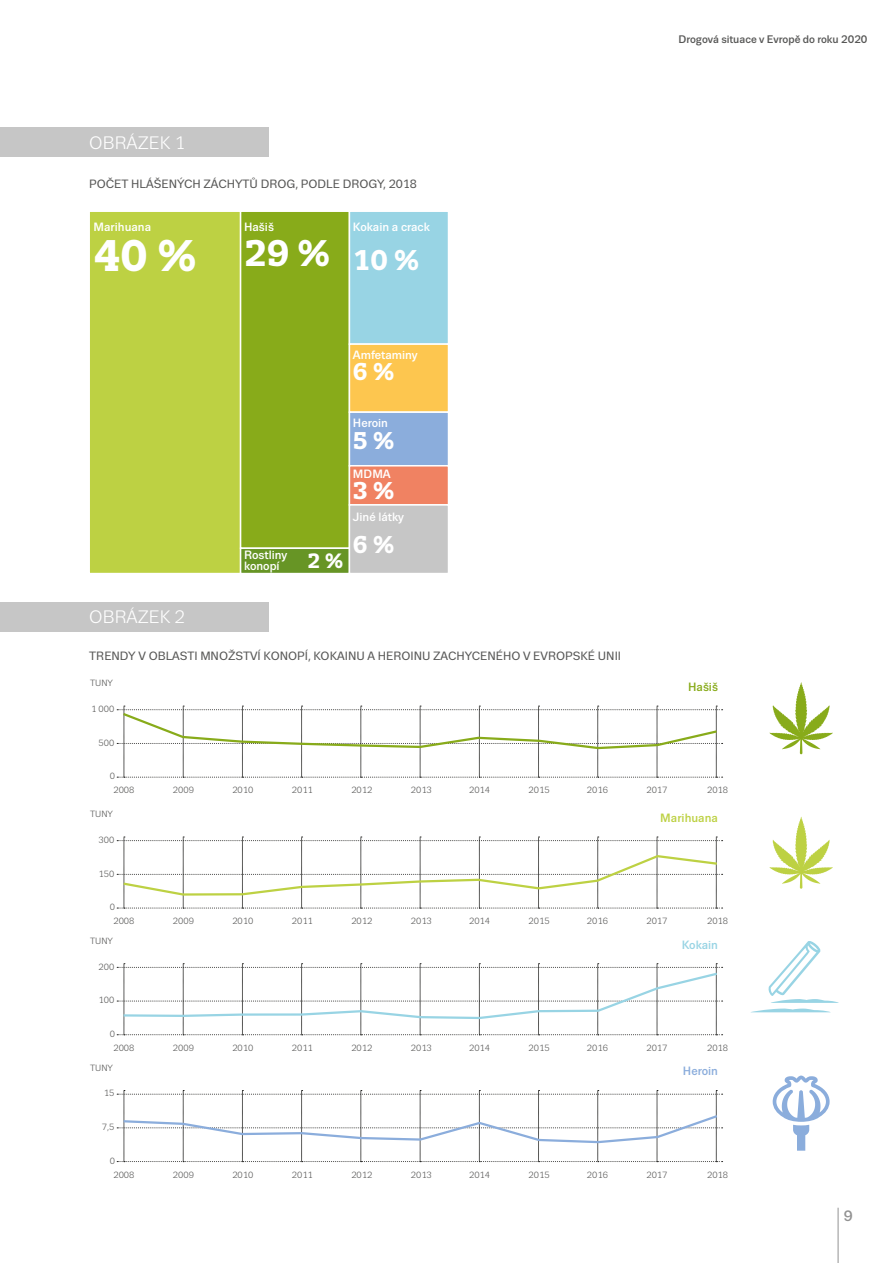
<style>
.page{position:relative;width:893px;height:1263px;background:#fff}
.page>*{position:absolute;margin:0;border:0;box-sizing:border-box;transform-origin:0 0}
.fig2_2{font:700 44.25px "Trivia Slab";color:#fff}
.fig2_3{font:700 36.9px "Trivia Slab";color:#fff}
.fig2_4{font:700 28.5px "Trivia Slab";color:#fff}
.fig2_5{font:700 24.15px "Trivia Slab";color:#fff}
.fig2_6{font:700 20.7px "Trivia Slab";color:#fff}
.figure_number{font:18px "Trivia Sans";color:#fff}
.t1{font:500 15px "Trivia Sans";color:#929292}
.figure_title{font:12px "Trivia Sans";color:#575756}
.fig2_1{font:500 12px/10.8px "Trivia Sans";color:#fff}
.fig3_2{font:500 12px "Trivia Sans";color:#bdd143}
.fig3_3{font:500 12px "Trivia Sans";color:#98d4e4}
.fig3_4{font:500 12px "Trivia Sans";color:#8baddc}
.fig3_1{font:500 12px "Trivia Sans";color:#88ab1a}
.t2{font:500 10.95px "Trivia Sans";color:#575756}
.fig3_7{font:9px "Trivia Sans";color:#575756}
.fig3_6{font:9px "Trivia Sans";color:#575756}
.fig3_5{font:9px "Trivia Sans";color:#575756}
.fig3_5_var{font:9px "Trivia Sans";color:#575756}
</style>
<div class="page">
<hr style="left:838px;top:1208px;width:1px;height:55px;background:#929292">
<div style="left:88px;top:210px;width:153px;height:364px;background:#bdd143;border:2px solid #fff"></div>
<div style="left:240px;top:210px;width:110px;height:339px;background:#88ab1a;border:2px solid #fff"></div>
<div style="left:240px;top:547px;width:110px;height:27px;background:#679525;border:2px solid #fff"></div>
<div style="left:349px;top:210px;width:100px;height:135px;background:#98d4e4;border:2px solid #fff"></div>
<div style="left:349px;top:343px;width:100px;height:70px;background:#fdc64f;border:2px solid #fff"></div>
<div style="left:349px;top:411px;width:100px;height:55px;background:#8baddc;border:2px solid #fff"></div>
<div style="left:349px;top:465px;width:100px;height:41px;background:#f08262;border:2px solid #fff"></div>
<div style="left:349px;top:504px;width:100px;height:70px;background:#c6c6c6;border:2px solid #fff"></div>
<div style="left:0;top:128px;width:269px;height:29px;background:#c6c6c6"></div>
<div style="left:0;top:602px;width:269px;height:29px;background:#c6c6c6"></div>
<svg style="left:751px;top:941px;width:88px;height:71px"></svg>
<svg style="left:769px;top:682px;width:64px;height:72px"></svg>
<svg style="left:769px;top:817px;width:64px;height:72px"></svg>
<svg style="left:773px;top:1075px;width:57px;height:76px"></svg>
<svg style="left:117px;top:706px;width:606px;height:72px"></svg>
<svg style="left:117px;top:837px;width:606px;height:72px"></svg>
<svg style="left:117px;top:963px;width:606px;height:72px"></svg>
<svg style="left:117px;top:1090px;width:606px;height:72px"></svg>
<p class="t2" style="left:678px;top:33px;width:191px">Drogová situace v Evropě do roku 2020</p>
<p class="figure_number" style="left:89px;top:133px;width:97px">OBRÁZEK 1</p>
<p class="figure_title" style="left:89px;top:178px;width:329px">POČET HLÁŠENÝCH ZÁCHYTŮ DROG, PODLE DROGY, 2018</p>
<p class="fig2_1" style="left:94px;top:222px;width:59px">Marihuana</p>
<p class="fig2_1" style="left:244px;top:222px;width:31px">Hašiš</p>
<p class="fig2_1" style="left:353px;top:222px;width:79px">Kokain a crack</p>
<p class="fig2_2" style="left:94px;top:231px;width:105px">40 %</p>
<p class="fig2_3" style="left:244px;top:232px;width:88px">29 %</p>
<p class="fig2_4" style="left:353px;top:245px;width:68px">10 %</p>
<p class="fig2_1" style="left:353px;top:349px;width:66px">Amfetaminy</p>
<p class="fig2_5" style="left:353px;top:358px;width:43px">6 %</p>
<p class="fig2_1" style="left:353px;top:418px;width:37px">Heroin</p>
<p class="fig2_5" style="left:353px;top:427px;width:43px">5 %</p>
<p class="fig2_1" style="left:353px;top:468px;width:39px">MDMA</p>
<p class="fig2_5" style="left:353px;top:477px;width:43px">3 %</p>
<p class="fig2_1" style="left:244px;top:549px;width:45px">Rostliny konopí</p>
<p class="fig2_6" style="left:308px;top:549px;width:37px">2 %</p>
<p class="fig2_1" style="left:353px;top:512px;width:53px">Jiné látky</p>
<p class="fig2_5" style="left:353px;top:532px;width:43px">6 %</p>
<p class="figure_number" style="left:89px;top:607px;width:97px">OBRÁZEK 2</p>
<p class="figure_title" style="left:89px;top:650px;width:533px">TRENDY V OBLASTI MNOŽSTVÍ KONOPÍ, KOKAINU A HEROINU ZACHYCENÉHO V EVROPSKÉ UNII</p>
<p class="fig3_5_var" style="left:90px;top:678px;width:24px">TUNY</p>
<p class="fig3_6" style="left:91px;top:704px;width:25px">1 000</p>
<p class="fig3_6" style="left:99px;top:738px;width:17px">500</p>
<p class="fig3_6" style="left:110px;top:771px;width:7px">0</p>
<p class="fig3_7" style="left:113px;top:785px;width:22px">2008</p>
<p class="fig3_5" style="left:90px;top:809px;width:24px">TUNY</p>
<p class="fig3_6" style="left:99px;top:835px;width:17px">300</p>
<p class="fig3_6" style="left:99px;top:869px;width:17px">150</p>
<p class="fig3_6" style="left:110px;top:902px;width:7px">0</p>
<p class="fig3_7" style="left:113px;top:916px;width:22px">2008</p>
<p class="fig3_5" style="left:90px;top:936px;width:24px">TUNY</p>
<p class="fig3_6" style="left:99px;top:962px;width:17px">200</p>
<p class="fig3_6" style="left:99px;top:995px;width:17px">100</p>
<p class="fig3_6" style="left:110px;top:1029px;width:7px">0</p>
<p class="fig3_7" style="left:113px;top:1043px;width:22px">2008</p>
<p class="fig3_5" style="left:90px;top:1063px;width:24px">TUNY</p>
<p class="fig3_6" style="left:104px;top:1088px;width:12px">15</p>
<p class="fig3_6" style="left:102px;top:1122px;width:14px">7,5</p>
<p class="fig3_6" style="left:110px;top:1156px;width:7px">0</p>
<p class="fig3_7" style="left:113px;top:1170px;width:22px">2008</p>
<p class="fig3_7" style="left:173px;top:785px;width:22px">2009</p>
<p class="fig3_7" style="left:232px;top:785px;width:22px">2010</p>
<p class="fig3_7" style="left:292px;top:785px;width:22px">2011</p>
<p class="fig3_7" style="left:173px;top:916px;width:22px">2009</p>
<p class="fig3_7" style="left:232px;top:916px;width:22px">2010</p>
<p class="fig3_7" style="left:292px;top:916px;width:22px">2011</p>
<p class="fig3_7" style="left:173px;top:1043px;width:22px">2009</p>
<p class="fig3_7" style="left:232px;top:1043px;width:22px">2010</p>
<p class="fig3_7" style="left:292px;top:1043px;width:22px">2011</p>
<p class="fig3_7" style="left:173px;top:1170px;width:22px">2009</p>
<p class="fig3_7" style="left:232px;top:1170px;width:22px">2010</p>
<p class="fig3_7" style="left:292px;top:1170px;width:22px">2011</p>
<p class="fig3_7" style="left:351px;top:785px;width:22px">2012</p>
<p class="fig3_7" style="left:411px;top:785px;width:22px">2013</p>
<p class="fig3_7" style="left:469px;top:785px;width:22px">2014</p>
<p class="fig3_7" style="left:529px;top:785px;width:22px">2015</p>
<p class="fig3_7" style="left:587px;top:785px;width:22px">2016</p>
<p class="fig3_7" style="left:351px;top:916px;width:22px">2012</p>
<p class="fig3_7" style="left:411px;top:916px;width:22px">2013</p>
<p class="fig3_7" style="left:469px;top:916px;width:22px">2014</p>
<p class="fig3_7" style="left:529px;top:916px;width:22px">2015</p>
<p class="fig3_7" style="left:587px;top:916px;width:22px">2016</p>
<p class="fig3_7" style="left:351px;top:1043px;width:22px">2012</p>
<p class="fig3_7" style="left:411px;top:1043px;width:22px">2013</p>
<p class="fig3_7" style="left:469px;top:1043px;width:22px">2014</p>
<p class="fig3_7" style="left:529px;top:1043px;width:22px">2015</p>
<p class="fig3_7" style="left:587px;top:1043px;width:22px">2016</p>
<p class="fig3_7" style="left:351px;top:1170px;width:22px">2012</p>
<p class="fig3_7" style="left:411px;top:1170px;width:22px">2013</p>
<p class="fig3_7" style="left:469px;top:1170px;width:22px">2014</p>
<p class="fig3_7" style="left:529px;top:1170px;width:22px">2015</p>
<p class="fig3_7" style="left:587px;top:1170px;width:22px">2016</p>
<p class="fig3_1" style="left:688px;top:680px;width:31px">Hašiš</p>
<p class="fig3_7" style="left:646px;top:785px;width:22px">2017</p>
<p class="fig3_7" style="left:707px;top:785px;width:22px">2018</p>
<p class="fig3_2" style="left:660px;top:811px;width:59px">Marihuana</p>
<p class="fig3_7" style="left:646px;top:916px;width:22px">2017</p>
<p class="fig3_7" style="left:707px;top:916px;width:22px">2018</p>
<p class="fig3_3" style="left:682px;top:938px;width:38px">Kokain</p>
<p class="fig3_7" style="left:646px;top:1043px;width:22px">2017</p>
<p class="fig3_7" style="left:707px;top:1043px;width:22px">2018</p>
<p class="fig3_4" style="left:683px;top:1065px;width:37px">Heroin</p>
<p class="fig3_7" style="left:646px;top:1170px;width:22px">2017</p>
<p class="fig3_7" style="left:707px;top:1170px;width:22px">2018</p>
<h3 class="t1" style="left:844px;top:1208px;width:10px">9</h3>
</div>
